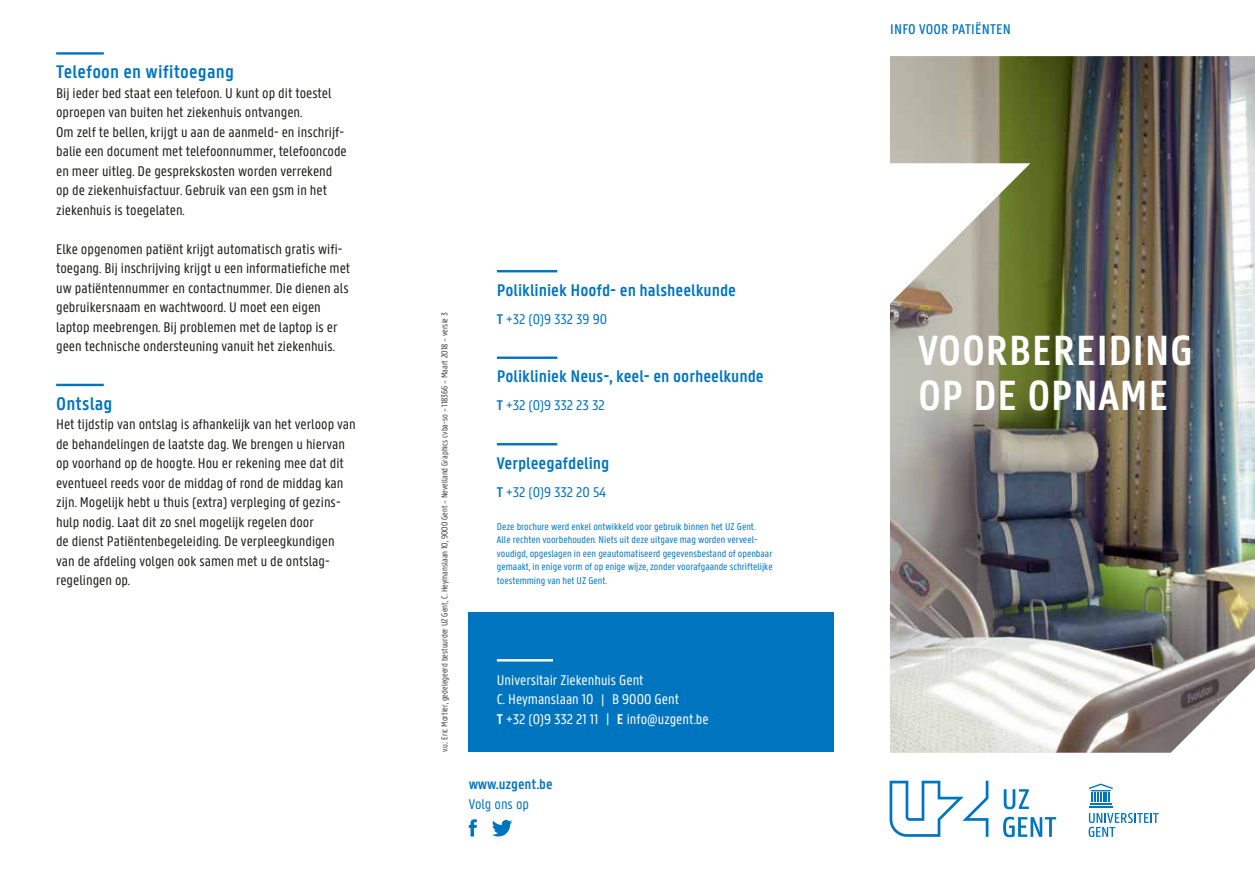
<style>
.page{position:relative;width:1255px;height:893px;background:#fff}
.page>*{position:absolute;margin:0;border:0;box-sizing:border-box;transform-origin:0 0}
.t1{font:600 45px/45px "U Gent Panno Text";letter-spacing:.01em;color:#fff}
.t2{font:600 19.5px "U Gent Panno Text";letter-spacing:.01em;color:#0075bf}
.t3{font:600 18px "U Gent Panno Text";color:#0075bf}
.t4{font:15px/19.5px "U Gent Panno Text";color:#1d1d1b}
.t5{font:15px/19.5px "U Gent Panno Text";color:#fff}
.t6{font:15px "U Gent Panno Text";letter-spacing:-.005em;color:#0075bf}
.t7{font:500 15px "U Gent Panno Text";letter-spacing:.01em;color:#0075bf}
.t8{font:600 15px "U Gent Panno Text";color:#0075bf}
.t9{font:10.5px/13.5px "U Gent Panno Text";color:#0075bf}
.t10{font:300 9px "U Gent Panno Text";color:#1d1d1b}
.s1{font-weight:600}
</style>
<div class="page">
<svg style="left:1088px;top:783px;width:24px;height:24px"></svg>
<svg style="left:1088px;top:813px;width:70px;height:24px"></svg>
<svg style="left:889px;top:781px;width:99px;height:56px"></svg>
<svg style="left:1003px;top:789px;width:25px;height:20px"></svg>
<svg style="left:1003px;top:817px;width:53px;height:20px"></svg>
<div style="left:469px;top:612px;width:364px;height:140px;background:#0075bf"></div>
<img style="left:890px;top:56px;width:364px;height:697px">
<svg style="left:890px;top:163px;width:140px;height:144px"></svg>
<hr style="left:497px;top:659px;width:56px;height:2px;background:#fff">
<svg style="left:469px;top:819px;width:8px;height:17px"></svg>
<svg style="left:492px;top:820px;width:20px;height:16px"></svg>
<hr style="left:497px;top:270px;width:60px;height:2px;background:#0075bf">
<hr style="left:497px;top:357px;width:60px;height:2px;background:#0075bf">
<hr style="left:497px;top:443px;width:60px;height:2px;background:#0075bf">
<hr style="left:56px;top:52px;width:48px;height:3px;background:#0075bf">
<hr style="left:56px;top:384px;width:48px;height:2px;background:#0075bf">
<h2 class="t2" style="left:56px;top:60px;width:179px">Telefoon en wifitoegang</h2>
<p class="t4" style="left:56px;top:83px;width:292px">Bij ieder bed staat een telefoon. U kunt op dit toestel oproepen van buiten het ziekenhuis ontvangen.<br>Om zelf te bellen, krijgt u aan de aanmeld- en inschrijf&shy;balie een document met telefoonnummer, telefooncode en meer uitleg. De gesprekskosten worden verrekend op de ziekenhuisfactuur. Gebruik van een gsm in het ziekenhuis is toegelaten.</p>
<p class="t4" style="left:56px;top:239px;width:295px">Elke opgenomen patiënt krijgt automatisch gratis wifi&shy;toegang. Bij inschrijving krijgt u een informatiefiche met uw patiëntennummer en contactnummer. Die dienen als gebruikersnaam en wachtwoord. U moet een eigen laptop meebrengen. Bij problemen met de laptop is er geen technische ondersteuning vanuit het ziekenhuis.</p>
<h2 class="t2" style="left:56px;top:391px;width:58px">Ontslag</h2>
<p class="t4" style="left:56px;top:414px;width:301px">Het tijdstip van ontslag is afhankelijk van het verloop van de behandelingen de laatste dag. We brengen u hiervan op voorhand op de hoogte. Hou er rekening mee dat dit eventueel reeds voor de middag of rond de middag kan zijn. Mogelijk hebt u thuis (extra) verpleging of gezins&shy;hulp nodig. Laat dit zo snel mogelijk regelen door<br>de dienst Patiëntenbegeleiding. De verpleegkundigen van de afdeling volgen ook samen met u de ontslag&shy;regelingen op.</p>
<p class="t10" style="left:439px;top:752px;width:441px;rotate:-90deg">v.u.: Eric Mortier, gedelegeerd bestuurder UZ Gent, C. Heymanslaan 10, 9000 Gent – Nevelland Graphics cvba-so – 118366 – Maart 2018 – versie 3</p>
<p class="t3" style="left:497px;top:279px;width:241px">Polikliniek Hoofd- en halsheelkunde</p>
<p class="t6" style="left:497px;top:310px;width:112px"><span class="s1">T</span> +32 (0)9 332 39 90</p>
<p class="t3" style="left:497px;top:366px;width:268px">Polikliniek Neus-, keel- en oorheelkunde</p>
<p class="t6" style="left:497px;top:397px;width:109px"><span class="s1">T</span> +32 (0)9 332 23 32</p>
<p class="t3" style="left:497px;top:452px;width:114px">Verpleegafdeling</p>
<p class="t6" style="left:497px;top:483px;width:111px"><span class="s1">T</span> +32 (0)9 332 20 54</p>
<p class="t9" style="left:497px;top:520px;width:277px">Deze brochure werd enkel ontwikkeld voor gebruik binnen het UZ Gent.<br>Alle rechten voorbehouden. Niets uit deze uitgave mag worden verveel&shy;voudigd, opgeslagen in een geautomatiseerd gegevensbestand of openbaar gemaakt, in enige vorm of op enige wijze, zonder voorafgaande schriftelijke toestemming van het UZ Gent.</p>
<p class="t5" style="left:497px;top:670px;width:213px">Universitair Ziekenhuis Gent<br>C. Heymanslaan 10 | B 9000 Gent<br><span class="s1">T</span> +32 (0)9 332 21 11 | <span class="s1">E</span> info@uzgent.be</p>
<p class="t8" style="left:469px;top:775px;width:85px">www.uzgent.be</p>
<p class="t6" style="left:469px;top:795px;width:62px">Volg ons op</p>
<p class="t7" style="left:890px;top:20px;width:122px">INFO VOOR PATIËNTEN</p>
<h1 class="t1" style="left:918px;top:328px;width:276px">VOORBEREIDING<br>OP DE OPNAME</h1>
</div>
